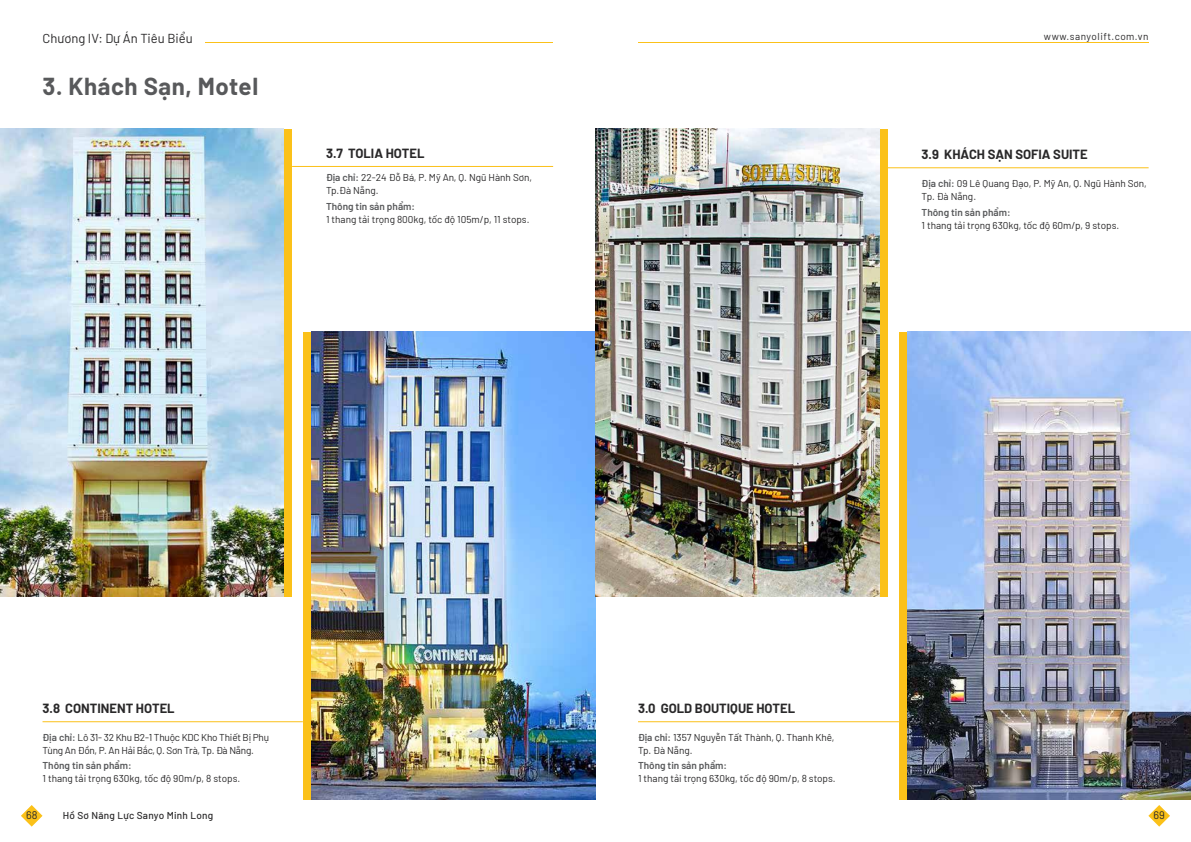
<style>
.page{position:relative;width:1191px;height:842px;background:#fff}
.page>*{position:absolute;margin:0;border:0;box-sizing:border-box;transform-origin:0 0}
.t1{font:700 24px "Barlow";letter-spacing:.025em;color:#58595b}
.t2{font:700 13px "Barlow";color:#292829}
.t3{font:13px "Barlow";color:#292829}
.t4{font:11px "Barlow";color:#292829}
.t5{font:10px/13px "Barlow";color:#292829}
.t6{font:10px/13px "Barlow";letter-spacing:-.02em;color:#292829}
.t7{font:600 10px "Barlow";color:#58595b}
.t8{font:500 10px "Barlow";letter-spacing:.025em;color:#292829}
.t9{font:10px "Barlow";letter-spacing:.05em;color:#292829}
.s1{font-weight:600;color:#58595b}
</style>
<div class="page">
<svg style="left:1148px;top:805px;width:22px;height:22px"></svg>
<svg style="left:21px;top:805px;width:22px;height:22px"></svg>
<hr style="left:205px;top:42px;width:347px;height:1px;background:#fbc119">
<hr style="left:638px;top:42px;width:510px;height:1px;background:#fbc119">
<div style="left:239px;top:129px;width:53px;height:468px;background:#fbc119"></div>
<div style="left:303px;top:332px;width:52px;height:467px;background:#fbc119"></div>
<hr style="left:292px;top:166px;width:261px;height:1px;background:#fbc119">
<img style="left:0;top:129px;width:283px;height:468px">
<hr style="left:43px;top:721px;width:260px;height:1px;background:#fbc119">
<img style="left:312px;top:332px;width:283px;height:467px">
<div style="left:835px;top:129px;width:52px;height:468px;background:#fbc119"></div>
<div style="left:899px;top:332px;width:52px;height:467px;background:#fbc119"></div>
<hr style="left:887px;top:167px;width:261px;height:1px;background:#fbc119">
<hr style="left:638px;top:721px;width:261px;height:1px;background:#fbc119">
<img style="left:595px;top:129px;width:284px;height:468px">
<img style="left:907px;top:332px;width:284px;height:467px">
<h2 class="t3" style="left:43px;top:28px;width:152px">Chương IV: Dự Án Tiêu Biểu</h2>
<p class="t9" style="left:1044px;top:29px;width:106px">www.sanyolift.com.vn</p>
<h1 class="t1" style="left:43px;top:68px;width:217px">3. Khách Sạn, Motel</h1>
<h2 class="t2" style="left:326px;top:143px;width:100px">3.7 TOLIA HOTEL</h2>
<p class="t5" style="left:326px;top:170px;width:207px"><span class="s1">Địa chỉ:</span> 22-24 Đỗ Bá, P. Mỹ An, Q. Ngũ Hành Sơn,<br>Tp.Đà Nẵng.</p>
<p class="t7" style="left:326px;top:199px;width:91px">Thông tin sản phẩm:</p>
<p class="t5" style="left:326px;top:212px;width:205px">1 thang tải trọng 800kg, tốc độ 105m/p, 11 stops.</p>
<h2 class="t2" style="left:921px;top:145px;width:168px">3.9 KHÁCH SẠN SOFIA SUITE</h2>
<p class="t5" style="left:921px;top:176px;width:227px"><span class="s1">Địa chỉ:</span> 09 Lê Quang Đạo, P. Mỹ An, Q. Ngũ Hành Sơn,<br>Tp. Đà Nẵng.</p>
<p class="t7" style="left:921px;top:205px;width:91px">Thông tin sản phẩm:</p>
<p class="t5" style="left:921px;top:218px;width:199px">1 thang tải trọng 630kg, tốc độ 60m/p, 9 stops.</p>
<h2 class="t2" style="left:43px;top:698px;width:134px">3.8 CONTINENT HOTEL</h2>
<p class="t6" style="left:43px;top:730px;width:228px"><span class="s1">Địa chỉ:</span> Lô 31- 32 Khu B2-1 Thuộc KDC Kho Thiết Bị Phụ<br>Tùng An Đồn, P. An Hải Bắc, Q. Sơn Trà, Tp. Đà Nẵng.</p>
<p class="t7" style="left:43px;top:758px;width:91px">Thông tin sản phẩm:</p>
<p class="t5" style="left:43px;top:771px;width:199px">1 thang tải trọng 630kg, tốc độ 90m/p, 8 stops.</p>
<h2 class="t2" style="left:638px;top:698px;width:159px">3.0 GOLD BOUTIQUE HOTEL</h2>
<p class="t5" style="left:638px;top:730px;width:198px"><span class="s1">Địa chỉ:</span> 1357 Nguyễn Tất Thành, Q. Thanh Khê,<br>Tp. Đà Nẵng.</p>
<p class="t7" style="left:638px;top:758px;width:91px">Thông tin sản phẩm:</p>
<p class="t5" style="left:638px;top:771px;width:199px">1 thang tải trọng 630kg, tốc độ 90m/p, 8 stops.</p>
<p class="t8" style="left:63px;top:808px;width:152px">Hồ Sơ Năng Lực Sanyo Minh Long</p>
<p class="t4" style="left:26px;top:807px;width:13px">68</p>
<p class="t4" style="left:1153px;top:807px;width:13px">69</p>
</div>
